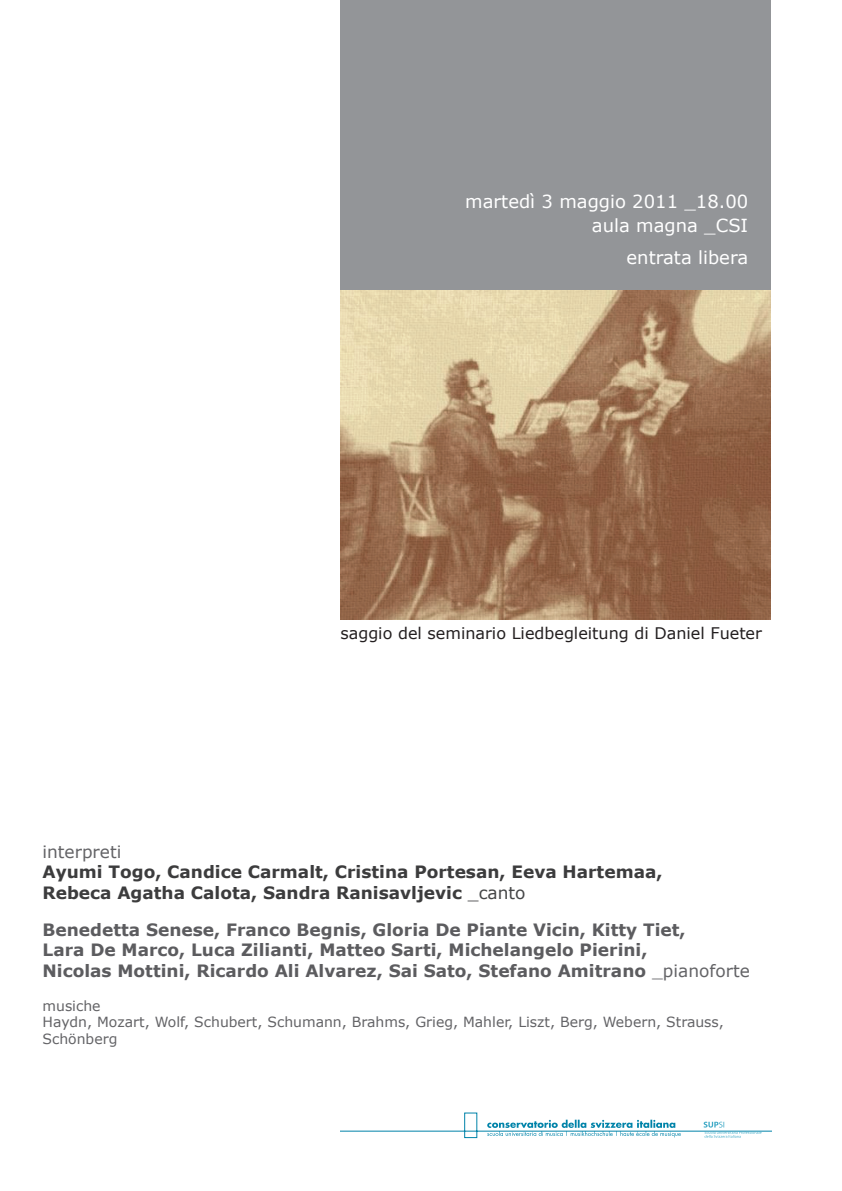
<style>
.page{position:relative;width:842px;height:1191px;background:#fff}
.page>*{position:absolute;margin:0;border:0;box-sizing:border-box;transform-origin:0 0}
.t1{font:18px/24px "Verdana";color:#fff;text-align:right}
.t2{font:700 17px/20.4px "Verdana";color:#5c5c5f}
.t3{font:700 17px/20.4px "Verdana";color:#3c3c3d}
.t4{font:17px "Verdana";color:#636366}
.t5{font:16px "Verdana";color:#231f20}
.t6{font:14px/16.8px "Verdana";color:#636366}
.s1{font-weight:400;color:#454647}
.s2{font-weight:400;color:#636366}
</style>
<div class="page">
<div style="left:340px;top:0;width:431px;height:291px;background:#939598"></div>
<svg style="left:340px;top:1112px;width:431px;height:26px"></svg>
<img style="left:340px;top:291px;width:430px;height:328px">
<p class="t1" style="left:465px;top:189px;width:284px">martedì 3 maggio 2011 _18.00 aula magna _CSI</p>
<p class="t1" style="left:626px;top:245px;width:123px">entrata libera</p>
<p class="t5" style="left:340px;top:623px;width:423px">saggio del seminario Liedbegleitung di Daniel Fueter</p>
<p class="t4" style="left:43px;top:841px;width:80px">interpreti</p>
<p class="t3" style="left:43px;top:861px;width:621px">Ayumi Togo, Candice Carmalt, Cristina Portesan, Eeva Hartemaa,<br>Rebeca Agatha Calota, Sandra Ranisavljevic <span class="s1">_canto</span></p>
<p class="t2" style="left:43px;top:919px;width:709px">Benedetta Senese, Franco Begnis, Gloria De Piante Vicin, Kitty Tiet,<br>Lara De Marco, Luca Zilianti, Matteo Sarti, Michelangelo Pierini,<br>Nicolas Mottini, Ricardo Ali Alvarez, Sai Sato, Stefano Amitrano <span class="s2">_pianoforte</span></p>
<p class="t6" style="left:43px;top:996px;width:683px">musiche<br>Haydn, Mozart, Wolf, Schubert, Schumann, Brahms, Grieg, Mahler, Liszt, Berg, Webern, Strauss,<br>Schönberg</p>
</div>
